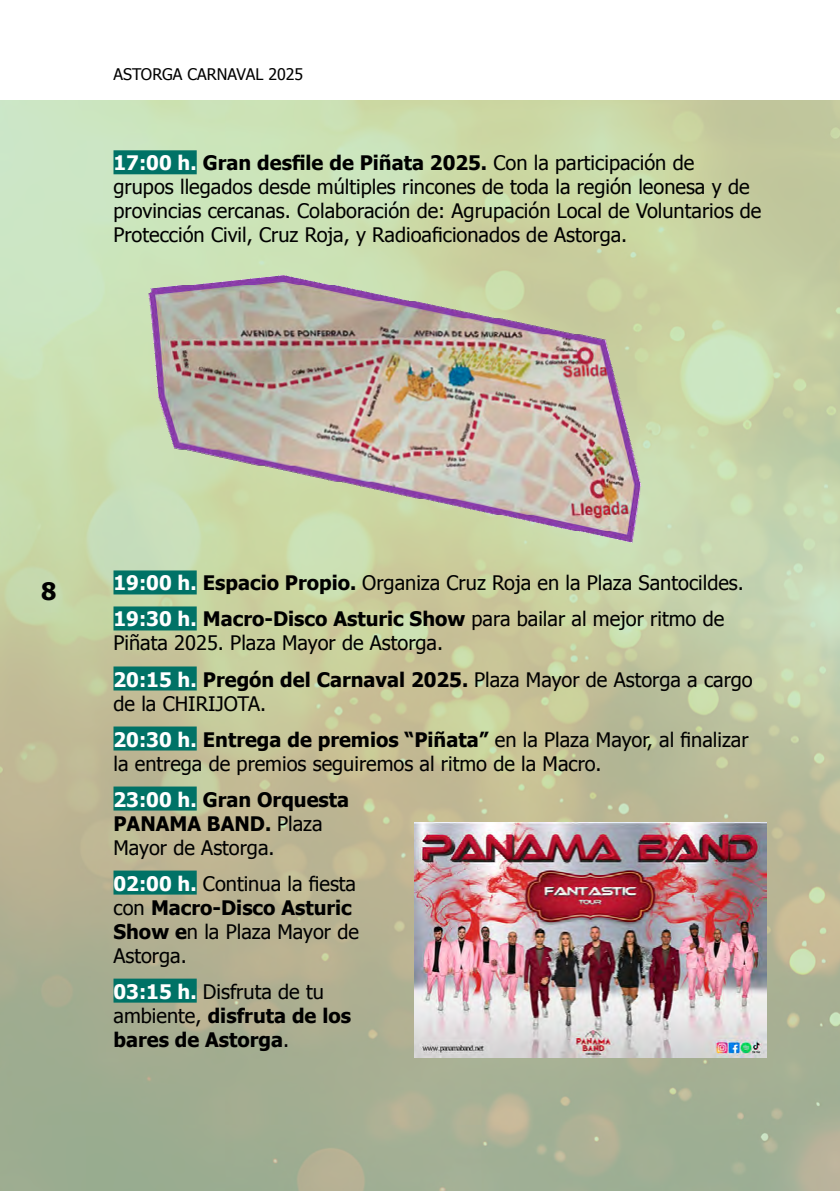
<style>
.page{position:relative;width:840px;height:1191px;background:#fff}
.page>*{position:absolute;margin:0;border:0;box-sizing:border-box;transform-origin:0 0}
.t1{font:700 24px "Tahoma";color:#000}
.t2{font:20px/24px "Tahoma";color:#000}
.t3{font:700 20px/24px "Tahoma";color:#000}
.t4{font:16px "Tahoma";color:#000}
.s1{font-weight:700;color:#fff}
.s2{font-weight:700}
.s3{color:#fff}
.s4{font-weight:400}
</style>
<div class="page">
<img style="left:0;top:100px;width:839px;height:1091px">
<div style="left:113px;top:150px;width:84px;height:24px;background:#007266"></div>
<div style="left:113px;top:570px;width:84px;height:24px;background:#007266"></div>
<div style="left:113px;top:606px;width:84px;height:24px;background:#007266"></div>
<div style="left:113px;top:666px;width:84px;height:24px;background:#007266"></div>
<div style="left:113px;top:726px;width:84px;height:24px;background:#007266"></div>
<div style="left:113px;top:786px;width:84px;height:24px;background:#007266"></div>
<div style="left:113px;top:870px;width:84px;height:24px;background:#007266"></div>
<div style="left:113px;top:978px;width:84px;height:24px;background:#007266"></div>
<img style="left:142px;top:270px;width:515px;height:275px">
<img style="left:414px;top:822px;width:351px;height:235px">
<p class="t4" style="left:113px;top:64px;width:191px">ASTORGA CARNAVAL 2025</p>
<p class="t2" style="left:113px;top:150px;width:649px"><span class="s1">17:00 h.</span> <span class="s2">Gran desfile de Piñata 2025.</span> Con la participación de<br>grupos llegados desde múltiples rincones de toda la región leonesa y de provincias cercanas. Colaboración de: Agrupación Local de Voluntarios de Protección Civil, Cruz Roja, y Radioaficionados de Astorga.</p>
<p class="t1" style="left:41px;top:574px;width:17px">8</p>
<p class="t2" style="left:113px;top:564px;width:631px;line-height:36px"><span class="s1">19:00 h.</span> <span class="s2">Espacio Propio.</span> Organiza Cruz Roja en la Plaza Santocildes.<br><span class="s1">19:30 h.</span> <span class="s2">Macro-Disco Asturic Show</span> para bailar al mejor ritmo de</p>
<p class="t2" style="left:113px;top:624px;width:640px;line-height:36px">Piñata 2025. Plaza Mayor de Astorga.<br><span class="s1">20:15 h.</span> <span class="s2">Pregón del Carnaval 2025.</span> Plaza Mayor de Astorga a cargo</p>
<p class="t2" style="left:113px;top:684px;width:636px;line-height:36px">de la CHIRIJOTA.<br><span class="s1">20:30 h.</span> <span class="s2">Entrega de premios “Piñata”</span> en la Plaza Mayor, al finalizar</p>
<p class="t2" style="left:113px;top:744px;width:489px;line-height:36px">la entrega de premios seguiremos al ritmo de la Macro.<br><span class="s1">23:00 h.</span> <span class="s2">Gran Orquesta</span></p>
<p class="t2" style="left:113px;top:810px;width:210px"><span class="s2">PANAMA BAND.</span> Plaza<br>Mayor de Astorga.</p>
<p class="t2" style="left:113px;top:870px;width:247px"><span class="s1">02:00 h.</span> Continua la fiesta con <span class="s2">Macro-Disco Asturic<br>Show e</span>n la Plaza Mayor de<br>Astorga.</p>
<p class="t3" style="left:113px;top:978px;width:239px"><span class="s3">03:15 h.</span> <span class="s4">Disfruta de tu ambiente,</span> disfruta de los bares de Astorga<span class="s4">.</span></p>
</div>
